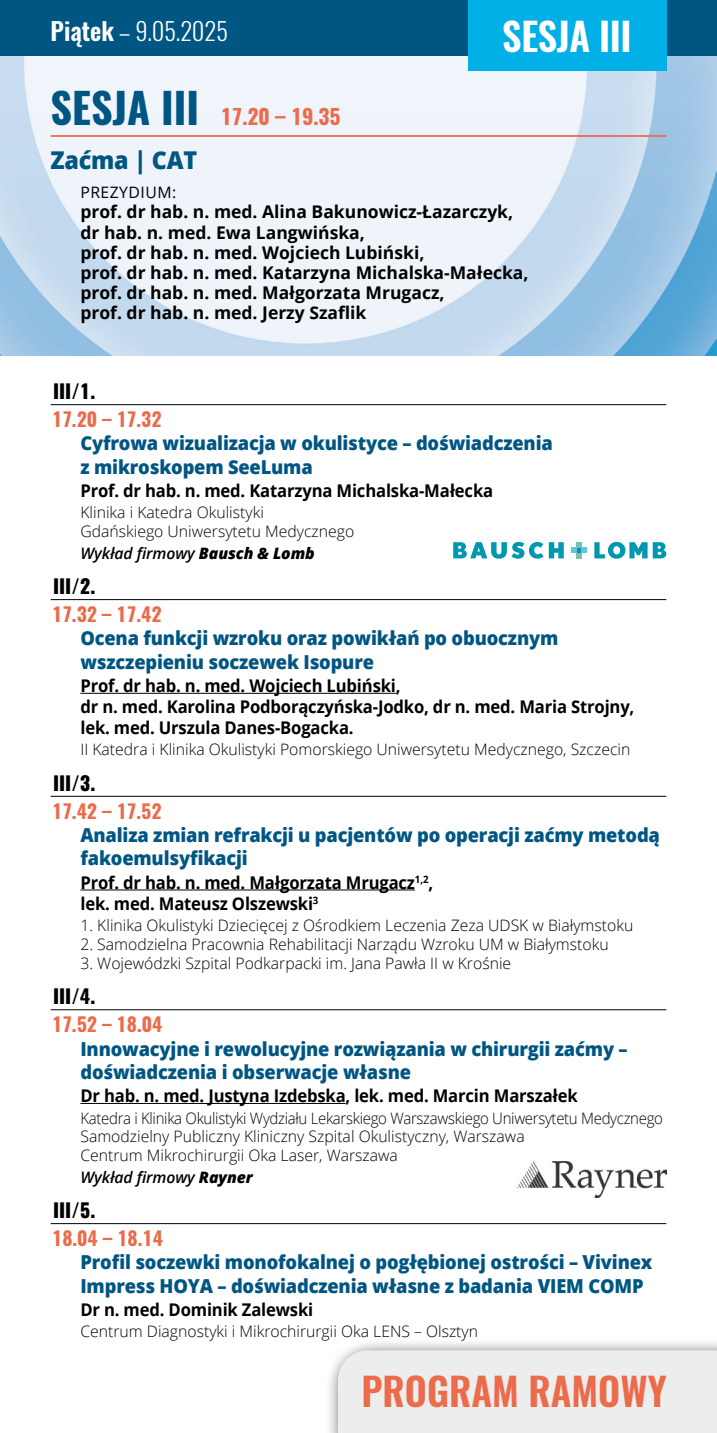
<style>
.page{position:relative;width:717px;height:1433px;background:#fff}
.page>*{position:absolute;margin:0;border:0;box-sizing:border-box;transform-origin:0 0}
.t1{font:600 38.5px "Oswald";color:#eb6b4a}
.t2{font:600 38.5px "Oswald";letter-spacing:-.01em;color:#fff}
.t3{font:300 24.5px "Oswald";color:#fff}
.t4{font:800 24.5px "Open Sans";letter-spacing:-.01em;color:#005683;scale:.95 1}
.t5{font:700 21px "Oswald";color:#eb6b4a}
.t6{font:800 19.25px/23.1px "Open Sans";letter-spacing:-.01em;color:#005683;scale:.95 1}
.t7{font:700 19.25px "Oswald";color:#eb6b4a}
.t8{font:800 19.25px "Oswald";color:#000}
.t9{font:700 17.5px/21px "Open Sans";letter-spacing:-.01em;color:#000;scale:.95 1}
.t10{font:700 17.5px/20.1px "Open Sans";letter-spacing:-.01em;color:#000}
.t11{font:300 15.75px/18.9px "Open Sans";color:#000}
.t12{font:300 15.75px/18.9px "Open Sans";color:#000;scale:.95 1}
.t13{font:italic 600 15.75px "Open Sans";letter-spacing:-.005em;color:#000}
.t14{font:15.75px "Open Sans";letter-spacing:.03em;color:#000}
.s1{font-weight:600}
.s2{font-size:42px;color:#005683}
.s3{font-weight:800}
</style>
<div class="page">
<img style="left:0;top:56px;width:716px;height:300px">
<div style="left:0;top:0;width:716px;height:56px;background:#005683"></div>
<div style="left:467px;top:0;width:199px;height:71px;background:#00b0e6"></div>
<div style="left:325px;top:1337px;width:391px;height:96px;background:#000;opacity:.75"></div>
<div style="left:338px;top:1350px;width:378px;height:83px;background:#eceded"></div>
<hr style="left:51px;top:135px;width:615px;height:2px;background:#eb6b4a">
<hr style="left:51px;top:404px;width:615px;height:1px;background:#000">
<hr style="left:51px;top:599px;width:615px;height:1px;background:#000">
<hr style="left:80px;top:693px;width:315px;height:1px;background:#000">
<hr style="left:51px;top:796px;width:615px;height:1px;background:#000">
<hr style="left:80px;top:889px;width:335px;height:1px;background:#000">
<hr style="left:51px;top:1009px;width:615px;height:1px;background:#000">
<hr style="left:80px;top:1103px;width:265px;height:1px;background:#000">
<hr style="left:51px;top:1223px;width:615px;height:1px;background:#000">
<svg style="left:453px;top:542px;width:110px;height:17px"></svg>
<svg style="left:594px;top:542px;width:72px;height:17px"></svg>
<svg style="left:571px;top:542px;width:16px;height:16px"></svg>
<img style="left:517px;top:1161px;width:149px;height:36px">
<p class="t3" style="left:51px;top:15px;width:179px"><span class="s1">Piątek</span> – 9.05.2025</p>
<h1 class="t2" style="left:502px;top:9px;width:131px">SESJA III</h1>
<p class="t5" style="left:51px;top:102px;width:291px"><span class="s2">SESJA III</span> 17.20 – 19.35</p>
<p class="t4" style="left:51px;top:142px;width:156px">Zaćma | CAT</p>
<p class="t14" style="left:80px;top:182px;width:97px">PREZYDIUM:</p>
<p class="t10" style="left:80px;top:202px;width:449px">prof. dr hab. n. med. Alina Bakunowicz-Łazarczyk, dr hab. n. med. Ewa Langwińska,<br>prof. dr hab. n. med. Wojciech Lubiński,<br>prof. dr hab. n. med. Katarzyna Michalska-Małecka, prof. dr hab. n. med. Małgorzata Mrugacz,<br>prof. dr hab. n. med. Jerzy Szaflik</p>
<p class="t8" style="left:53px;top:378px;width:44px">III/1.</p>
<p class="t7" style="left:52px;top:406px;width:111px">17.20 – 17.32</p>
<p class="t6" style="left:80px;top:431px;width:498px">Cyfrowa wizualizacja w okulistyce – doświadczenia z mikroskopem SeeLuma</p>
<p class="t9" style="left:80px;top:480px;width:436px">Prof. dr hab. n. med. Katarzyna Michalska-Małecka</p>
<p class="t11" style="left:80px;top:503px;width:275px">Klinika i Katedra Okulistyki<br>Gdańskiego Uniwersytetu Medycznego</p>
<p class="t13" style="left:80px;top:542px;width:236px">Wykład firmowy <span class="s3">Bausch &amp; Lomb</span></p>
<p class="t8" style="left:53px;top:573px;width:44px">III/2.</p>
<p class="t7" style="left:52px;top:601px;width:111px">17.32 – 17.42</p>
<p class="t6" style="left:80px;top:626px;width:504px">Ocena funkcji wzroku oraz powikłań po obuocznym wszczepieniu soczewek Isopure</p>
<p class="t9" style="left:80px;top:675px;width:584px">Prof. dr hab. n. med. Wojciech Lubiński,<br>dr n. med. Karolina Podborączyńska-Jodko, dr n. med. Maria Strojny, lek. med. Urszula Danes-Bogacka.</p>
<p class="t11" style="left:80px;top:740px;width:551px">II Katedra i Klinika Okulistyki Pomorskiego Uniwersytetu Medycznego, Szczecin</p>
<p class="t8" style="left:53px;top:769px;width:44px">III/3.</p>
<p class="t7" style="left:52px;top:798px;width:111px">17.42 – 17.52</p>
<p class="t6" style="left:80px;top:822px;width:611px">Analiza zmian refrakcji u pacjentów po operacji zaćmy metodą fakoemulsyfikacji</p>
<p class="t9" style="left:80px;top:871px;width:373px">Prof. dr hab. n. med. Małgorzata Mrugacz<sup>1,2</sup>, lek. med. Mateusz Olszewski<sup>3</sup></p>
<p class="t11" style="left:80px;top:915px;width:554px">1. Klinika Okulistyki Dziecięcej z Ośrodkiem Leczenia Zeza UDSK w Białymstoku</p>
<p class="t11" style="left:80px;top:934px;width:529px">2. Samodzielna Pracownia Rehabilitacji Narządu Wzroku UM w Białymstoku</p>
<p class="t11" style="left:80px;top:953px;width:432px">3. Wojewódzki Szpital Podkarpacki im. Jana Pawła II w Krośnie</p>
<p class="t8" style="left:53px;top:983px;width:44px">III/4.</p>
<p class="t7" style="left:52px;top:1011px;width:112px">17.52 – 18.04</p>
<p class="t6" style="left:80px;top:1036px;width:577px">Innowacyjne i rewolucyjne rozwiązania w chirurgii zaćmy – doświadczenia i obserwacje własne</p>
<p class="t9" style="left:80px;top:1085px;width:525px">Dr hab. n. med. Justyna Izdebska, lek. med. Marcin Marszałek</p>
<p class="t12" style="left:80px;top:1108px;width:614px">Katedra i Klinika Okulistyki Wydziału Lekarskiego Warszawskiego Uniwersytetu Medycznego<br>Samodzielny Publiczny Kliniczny Szpital Okulistyczny, Warszawa<br>Centrum Mikrochirurgii Oka Laser, Warszawa</p>
<p class="t13" style="left:80px;top:1166px;width:174px">Wykład firmowy <span class="s3">Rayner</span></p>
<p class="t8" style="left:53px;top:1197px;width:44px">III/5.</p>
<p class="t7" style="left:52px;top:1225px;width:112px">18.04 – 18.14</p>
<p class="t6" style="left:80px;top:1250px;width:603px">Profil soczewki monofokalnej o pogłębionej ostrości – Vivinex<br>Impress HOYA – doświadczenia własne z badania VIEM COMP</p>
<p class="t9" style="left:80px;top:1298px;width:246px">Dr n. med. Dominik Zalewski</p>
<p class="t11" style="left:80px;top:1321px;width:399px">Centrum Diagnostyki i Mikrochirurgii Oka LENS – Olsztyn</p>
<h1 class="t1" style="left:361px;top:1364px;width:306px">PROGRAM RAMOWY</h1>
</div>
